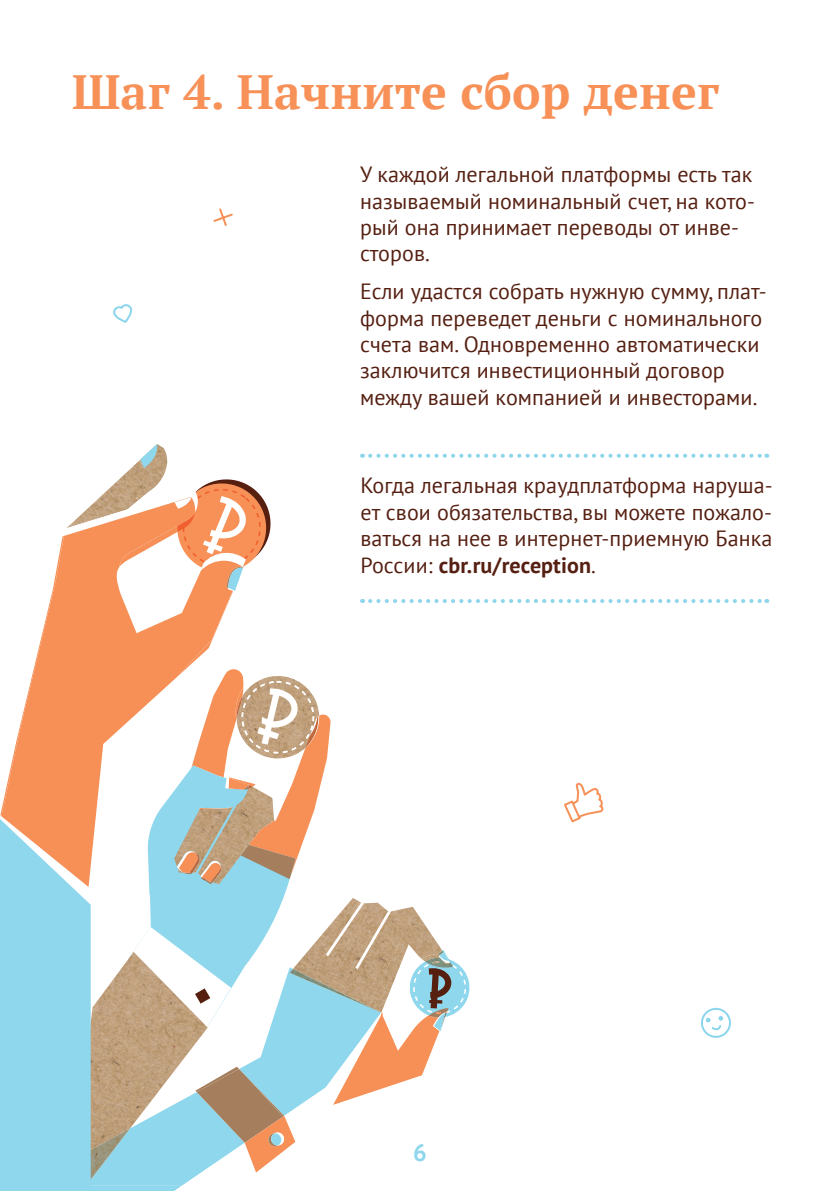
<style>
.page{position:relative;width:840px;height:1191px;background:#fff}
.page>*{position:absolute;margin:0;border:0;box-sizing:border-box;transform-origin:0 0}
.t1{font:700 48px "PT Serif";letter-spacing:.005em;color:#f79158}
.t2{font:700 24px "PT Sans";color:#8ed6ec}
.t3{font:22px/26.4px "PT Sans";letter-spacing:.005em;color:#552012}
.s1{font-weight:700}
</style>
<div class="page">
<svg style="left:113px;top:304px;width:19px;height:19px"></svg>
<svg style="left:564px;top:782px;width:39px;height:41px"></svg>
<svg style="left:701px;top:1008px;width:29px;height:29px"></svg>
<svg style="left:370px;top:599px;width:396px;height:4px"></svg>
<svg style="left:370px;top:454px;width:396px;height:4px"></svg>
<img style="left:109px;top:479px;width:10px;height:10px">
<svg style="left:33px;top:497px;width:200px;height:172px;fill:#f69057"></svg>
<svg style="left:119px;top:444px;width:152px;height:148px"></svg>
<svg style="left:0;top:669px;width:470px;height:522px"></svg>
<svg style="left:213px;top:208px;width:20px;height:18px"></svg>
<h1 class="t1" style="left:72px;top:61px;width:648px">Шаг 4. Начните сбор денег</h1>
<p class="t3" style="left:360px;top:161px;width:396px">У каждой легальной платформы есть так называемый номинальный счет, на кото&shy;рый она принимает переводы от инве&shy;сторов.</p>
<p class="t3" style="left:360px;top:278px;width:408px">Если удастся собрать нужную сумму, плат&shy;форма переведет деньги с номинального счета вам. Одновременно автоматически заключится инвестиционный договор между вашей компанией и инвесторами.</p>
<p class="t3" style="left:360px;top:472px;width:413px;text-align:justify">Когда легальная краудплатформа наруша&shy;ет свои обязательства, вы можете пожало&shy;ваться на нее в интернет-приемную Банка России: <span class="s1">cbr.ru/reception</span>.</p>
<p class="t2" style="left:413px;top:1136px;width:15px">6</p>
</div>
